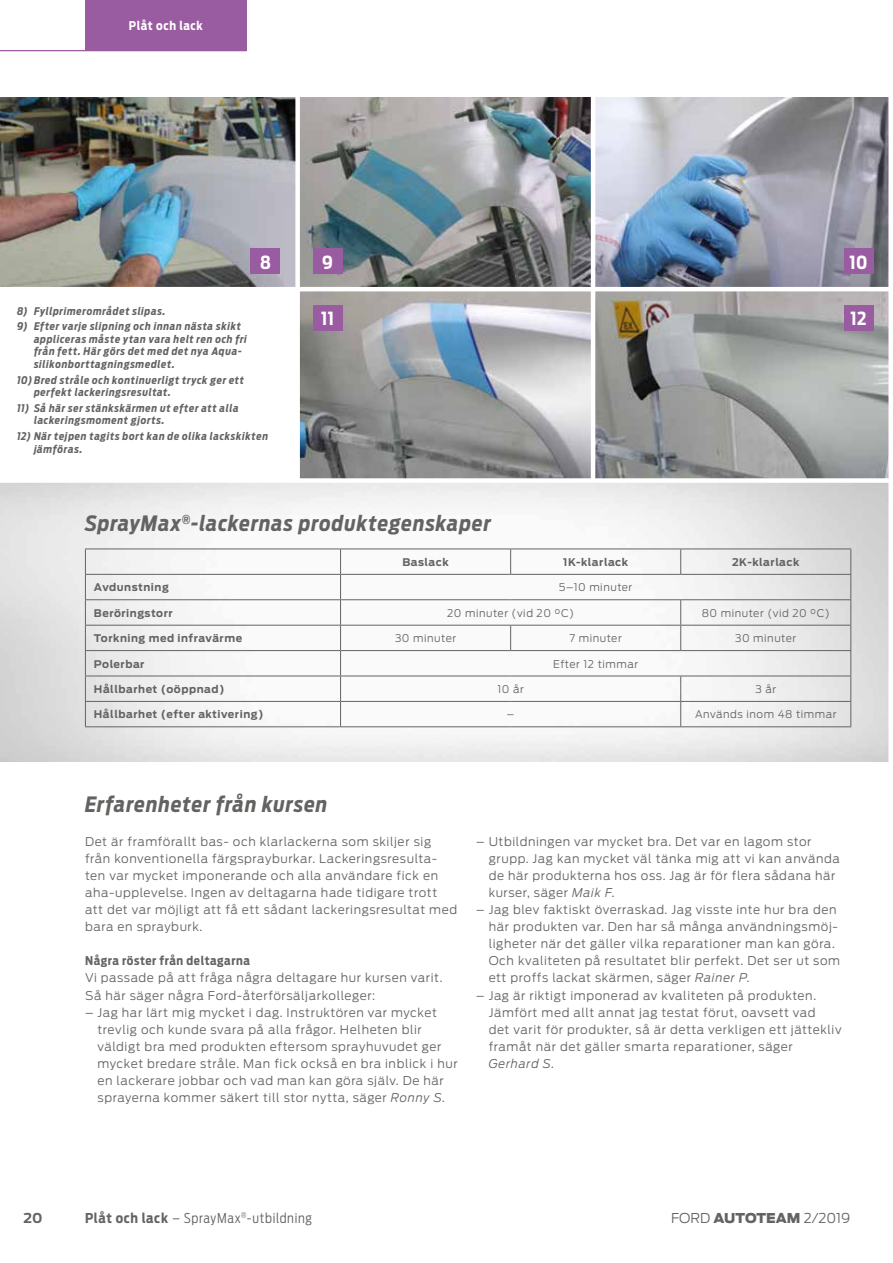
<style>
.page{position:relative;width:893px;height:1263px;background:#fff}
.page>*{position:absolute;margin:0;border:0;box-sizing:border-box;transform-origin:0 0}
.t1{font:italic 700 21px "Ford Antenna Cond";letter-spacing:.045em;color:#636362}
.t2{font:700 18px "Ford Antenna Cond";color:#fff}
.t3{font:300 13.5px "Ford Antenna Cond";letter-spacing:.05em;color:#636362}
.t4{font:300 13.5px "Ford Antenna";color:#636362}
.t5{font:700 13.5px "Ford Antenna";color:#636362}
.t6{font:300 12px/17.1px "Ford Antenna";letter-spacing:.05em;color:#636362}
.t7{font:700 12px "Ford Antenna Cond";letter-spacing:.05em;color:#636362}
.t8{font:700 12px "Ford Antenna Cond";letter-spacing:.05em;color:#fff}
.t9{font:italic 300 12px "Ford Antenna";letter-spacing:.055em;color:#636362}
.t10{font:italic 700 10.5px/12.6px "Ford Antenna Cond";letter-spacing:.06em;color:#636362}
.t11{font:700 10.5px "Ford Antenna";letter-spacing:.05em;color:#636362}
.t12{font:300 10.5px "Ford Antenna";letter-spacing:.05em;color:#636362}
.s1{font-style:italic}
.s2{font-weight:700}
.s3{font-weight:900}
</style>
<div class="page">
<div style="left:85px;top:0;width:162px;height:51px;background:#9a5ca1"></div>
<hr style="left:0;top:50px;width:247px;height:1px;background:#9a5ca1">
<img style="left:300px;top:98px;width:291px;height:189px">
<img style="left:0;top:98px;width:295px;height:189px">
<img style="left:595px;top:98px;width:293px;height:189px">
<img style="left:300px;top:291px;width:291px;height:187px">
<svg style="left:595px;top:291px;width:293px;height:187px;background:#9c9d9b"></svg>
<div style="left:844px;top:249px;width:29px;height:25px;background:#9a5ca1"></div>
<div style="left:313px;top:305px;width:29px;height:26px;background:#9a5ca1"></div>
<div style="left:251px;top:249px;width:29px;height:25px;background:#9a5ca1"></div>
<div style="left:313px;top:249px;width:29px;height:25px;background:#9a5ca1"></div>
<div style="left:844px;top:305px;width:29px;height:26px;background:#9a5ca1"></div>
<hr style="left:85px;top:549px;width:256px;height:1px;background:#636362">
<hr style="left:341px;top:549px;width:170px;height:1px;background:#636362">
<hr style="left:511px;top:549px;width:170px;height:1px;background:#636362">
<svg style="left:510px;top:549px;width:1px;height:25px"></svg>
<hr style="left:681px;top:549px;width:170px;height:1px;background:#636362">
<svg style="left:680px;top:549px;width:1px;height:25px"></svg>
<hr style="left:85px;top:574px;width:256px;height:1px;background:#636362">
<hr style="left:341px;top:574px;width:170px;height:1px;background:#636362">
<hr style="left:511px;top:574px;width:170px;height:1px;background:#636362">
<hr style="left:681px;top:574px;width:170px;height:1px;background:#636362">
<hr style="left:85px;top:599px;width:256px;height:1px;background:#636362">
<hr style="left:341px;top:599px;width:170px;height:1px;background:#636362">
<hr style="left:511px;top:599px;width:170px;height:1px;background:#636362">
<hr style="left:681px;top:599px;width:170px;height:1px;background:#636362">
<hr style="left:85px;top:625px;width:256px;height:1px;background:#636362">
<hr style="left:341px;top:625px;width:170px;height:1px;background:#636362">
<hr style="left:511px;top:625px;width:170px;height:1px;background:#636362">
<svg style="left:510px;top:625px;width:1px;height:25px"></svg>
<hr style="left:681px;top:625px;width:170px;height:1px;background:#636362">
<svg style="left:680px;top:600px;width:1px;height:50px"></svg>
<hr style="left:85px;top:650px;width:256px;height:1px;background:#636362">
<hr style="left:341px;top:650px;width:170px;height:1px;background:#636362">
<hr style="left:511px;top:650px;width:170px;height:1px;background:#636362">
<hr style="left:681px;top:650px;width:170px;height:1px;background:#636362">
<hr style="left:85px;top:676px;width:256px;height:1px;background:#636362">
<hr style="left:341px;top:676px;width:170px;height:1px;background:#636362">
<hr style="left:511px;top:676px;width:170px;height:1px;background:#636362">
<hr style="left:681px;top:676px;width:170px;height:1px;background:#636362">
<hr style="left:85px;top:701px;width:256px;height:1px;background:#636362">
<svg style="left:85px;top:549px;width:1px;height:177px"></svg>
<hr style="left:341px;top:701px;width:170px;height:1px;background:#636362">
<svg style="left:340px;top:549px;width:1px;height:177px"></svg>
<hr style="left:511px;top:701px;width:170px;height:1px;background:#636362">
<hr style="left:681px;top:701px;width:170px;height:1px;background:#636362">
<svg style="left:680px;top:676px;width:1px;height:50px"></svg>
<svg style="left:850px;top:549px;width:1px;height:177px"></svg>
<hr style="left:85px;top:726px;width:256px;height:1px;background:#636362">
<hr style="left:341px;top:726px;width:170px;height:1px;background:#636362">
<hr style="left:511px;top:726px;width:170px;height:1px;background:#636362">
<hr style="left:681px;top:726px;width:170px;height:1px;background:#636362">
<p class="t8" style="left:129px;top:15px;width:75px">Plåt och lack</p>
<h2 class="t2" style="left:260px;top:246px;width:12px">8</h2>
<h2 class="t2" style="left:322px;top:246px;width:12px">9</h2>
<p class="t10" style="left:17px;top:303px;width:150px">8) Fyllprimerområdet slipas.</p>
<p class="t10" style="left:34px;top:319px;width:214px;text-indent:-17px">9) Efter varje slipning och innan nästa skikt appliceras måste ytan vara helt ren och fri från fett. Här görs det med det nya Aqua&shy;silikonborttagningsmedlet.</p>
<p class="t10" style="left:34px;top:372px;width:212px;text-indent:-17px">10)Bred stråle och kontinuerligt tryck ger ett perfekt lackeringsresultat.</p>
<p class="t10" style="left:34px;top:400px;width:206px;text-indent:-17px">11) Så här ser stänkskärmen ut efter att alla lackeringsmoment gjorts.</p>
<p class="t10" style="left:34px;top:429px;width:236px;text-indent:-17px">12) När tejpen tagits bort kan de olika lackskikten jämföras.</p>
<h2 class="t2" style="left:321px;top:302px;width:15px">11</h2>
<h2 class="t2" style="left:850px;top:246px;width:20px">10</h2>
<h2 class="t2" style="left:850px;top:302px;width:18px">12</h2>
<h1 class="t1" style="left:85px;top:505px;width:407px">SprayMax<sup>®</sup>-lackernas produktegenskaper</h1>
<p class="t11" style="left:402px;top:552px;width:48px">Baslack</p>
<p class="t11" style="left:563px;top:552px;width:67px">1K-klarlack</p>
<p class="t11" style="left:732px;top:552px;width:69px">2K-klarlack</p>
<p class="t11" style="left:94px;top:578px;width:76px">Avdunstning</p>
<p class="t12" style="left:559px;top:578px;width:75px">5–10 minuter</p>
<p class="t11" style="left:94px;top:603px;width:80px">Beröringstorr</p>
<p class="t12" style="left:447px;top:604px;width:128px">20 minuter (vid 20 °C)</p>
<p class="t12" style="left:702px;top:604px;width:130px">80 minuter (vid 20 °C)</p>
<p class="t11" style="left:94px;top:629px;width:150px">Torkning med infravärme</p>
<p class="t12" style="left:395px;top:629px;width:63px">30 minuter</p>
<p class="t12" style="left:570px;top:629px;width:54px">7 minuter</p>
<p class="t12" style="left:735px;top:629px;width:63px">30 minuter</p>
<p class="t11" style="left:94px;top:654px;width:52px">Polerbar</p>
<p class="t12" style="left:553px;top:655px;width:87px">Efter 12 timmar</p>
<p class="t11" style="left:94px;top:680px;width:132px">Hållbarhet (oöppnad)</p>
<p class="t12" style="left:497px;top:680px;width:28px">10 år</p>
<p class="t12" style="left:755px;top:680px;width:22px">3 år</p>
<p class="t11" style="left:94px;top:705px;width:171px">Hållbarhet (efter aktivering)</p>
<p class="t12" style="left:507px;top:706px;width:9px">–</p>
<p class="t12" style="left:695px;top:706px;width:143px">Används inom 48 timmar</p>
<h1 class="t1" style="left:85px;top:785px;width:244px">Erfarenheter från kursen</h1>
<p class="t6" style="left:85px;top:831px;width:374px">Det är framförallt bas- och klarlackerna som skiljer sig från konventionella färgsprayburkar. Lackeringsresulta&shy;ten var mycket imponerande och alla användare fick en aha-upplevelse. Ingen av deltagarna hade tidigare trott att det var möjligt att få ett sådant lackeringsresultat med bara en sprayburk.</p>
<p class="t7" style="left:85px;top:950px;width:167px">Några röster från deltagarna</p>
<p class="t6" style="left:85px;top:968px;width:359px">Vi passade på att fråga några deltagare hur kursen varit.<br>Så här säger några Ford-återförsäljarkolleger:</p>
<p class="t6" style="left:97px;top:1002px;width:362px;text-indent:-12px">– Jag har lärt mig mycket i dag. Instruktören var mycket trevlig och kunde svara på alla frågor. Helheten blir väldigt bra med produkten eftersom sprayhuvudet ger mycket bredare stråle. Man fick också en bra inblick i hur en lackerare jobbar och vad man kan göra själv. De här sprayerna kommer säkert till stor nytta, säger <span class="s1">Ronny S.</span></p>
<p class="t6" style="left:489px;top:831px;width:353px;text-indent:-12px">– Utbildningen var mycket bra. Det var en lagom stor grupp. Jag kan mycket väl tänka mig att vi kan använda de här produkterna hos oss. Jag är för flera sådana här kurser, säger <span class="s1">Maik F.</span></p>
<p class="t6" style="left:489px;top:900px;width:353px;text-indent:-12px">– Jag blev faktiskt överraskad. Jag visste inte hur bra den här produkten var. Den har så många användningsmöj&shy;ligheter när det gäller vilka reparationer man kan göra.<br>Och kvaliteten på resultatet blir perfekt. Det ser ut som ett proffs lackat skärmen, säger <span class="s1">Rainer P.</span></p>
<p class="t6" style="left:489px;top:985px;width:354px;text-indent:-12px">– Jag är riktigt imponerad av kvaliteten på produkten.<br>Jämfört med allt annat jag testat förut, oavsett vad<br>det varit för produkter, så är detta verkligen ett jättekliv framåt när det gäller smarta reparationer, säger</p>
<p class="t9" style="left:489px;top:1053px;width:68px">Gerhard S.</p>
<p class="t3" style="left:85px;top:1206px;width:229px"><span class="s2">Plåt och lack</span> – SprayMax<sup>®</sup>-utbildning</p>
<p class="t5" style="left:23px;top:1206px;width:21px">20</p>
<p class="t4" style="left:671px;top:1206px;width:181px">FORD <span class="s3">AUTOTEAM</span> 2/2019</p>
</div>
